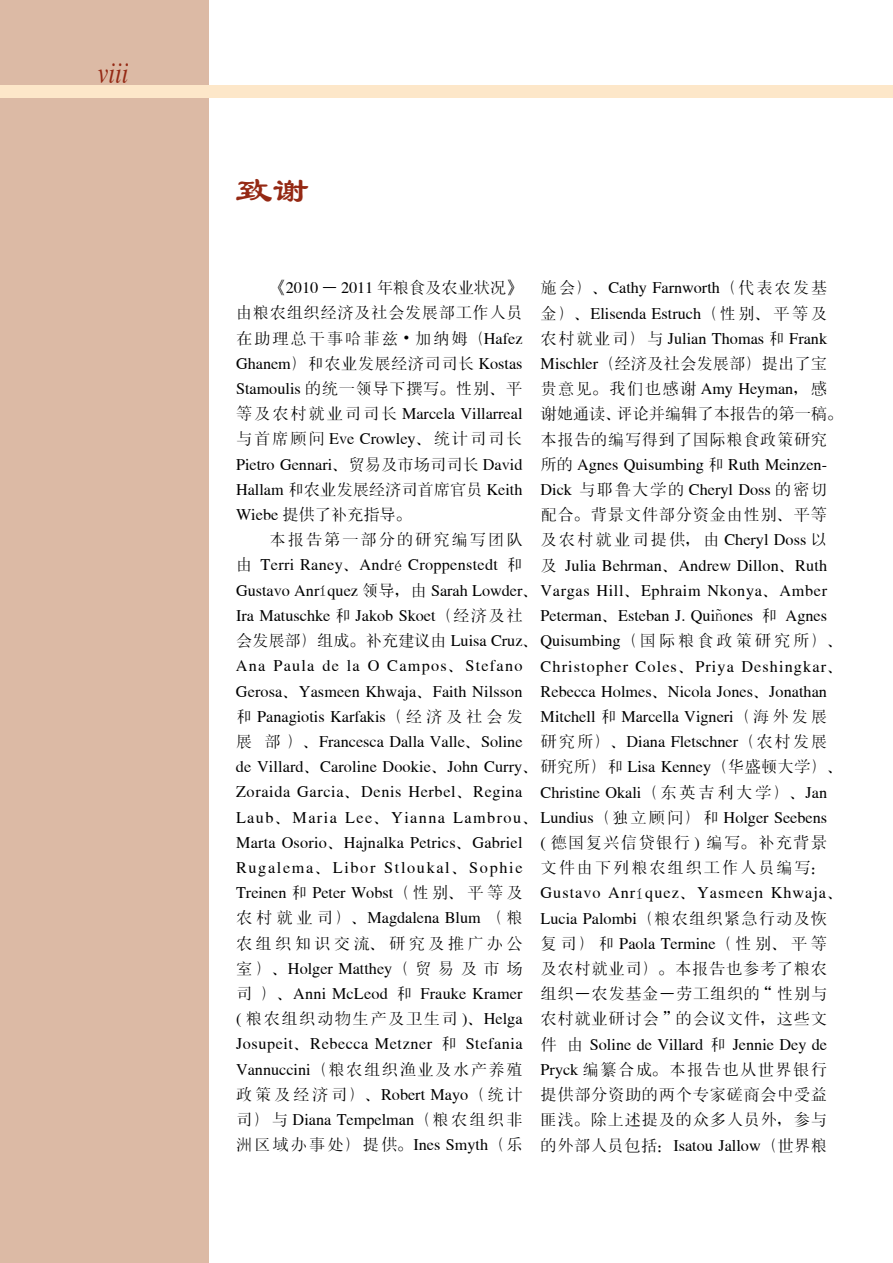
<style>
.page{position:relative;width:893px;height:1263px;background:#fff}
.page>*{position:absolute;margin:0;border:0;box-sizing:border-box;transform-origin:0 0}
.t1{font:36px "CT Li Shu SJ";color:#952914}
.t2{font:italic 30px "Times";color:#952914;scale:.8 1}
.t3{font:16.2px/25.2px "CT Song Ti SJ";letter-spacing:.01em;color:#000}
.t4{font:16.2px/25.2px "CT Song Ti SJ";letter-spacing:.045em;color:#000}
.s1{font-family:"Sim Sun"}
</style>
<div class="page">
<div style="left:0;top:0;width:208px;height:1263px;background:#dcbaa5"></div>
<div style="left:0;top:85px;width:893px;height:13px;background:#fde7c9"></div>
<h2 class="t2" style="left:98px;top:47px;width:40px">viii</h2>
<h1 class="t1" style="left:236px;top:173px;width:74px">致谢</h1>
<p class="t3" style="left:236px;top:275px;width:288px;text-align:justify;text-indent:34px">《2010 － 2011 年粮食及农业状况》由粮农组织经济及社会发展部工作人员在助理总干事哈菲兹 <span class="s1">•</span> 加纳姆（Hafez Ghanem）和农业发展经济司司长 Kostas Stamoulis 的统一领导下撰写。性别、平等及农村就业司司长 Marcela Villarreal与首席顾问 Eve Crowley、统计司司长Pietro Gennari、贸易及市场司司长 David Hallam 和农业发展经济司首席官员 Keith Wiebe 提供了补充指导。</p>
<p class="t3" style="left:236px;top:528px;width:609px;text-indent:34px">本报告第一部分的研究编写团队<br>由 Terri Raney、Andr<span class="s1">é</span> Croppenstedt 和<br>Gustavo Anr<span class="s1">í</span>quez 领导，由 Sarah Lowder、Vargas Hill、Ephraim Nkonya、Amber Ira Matuschke 和 Jakob Skoet（经济及社<br>会发展部）组成。补充建议由 Luisa Cruz、Quisumbing（国际粮食政策研究所）、Ana Paula de la O Campos、Stefano<br>Gerosa、Yasmeen Khwaja、Faith Nilsson<br>和 Panagiotis Karfakis（经济及社会发<br>展 部）、Francesca Dalla Valle、Soline<br>de Villard、Caroline Dookie、John Curry、研究所）和 Lisa Kenney（华盛顿大学）、Zoraida Garcia、Denis Herbel、Regina<br>Laub、Maria Lee、Yianna Lambrou、Lundius（独立顾问）和 Holger Seebens Marta Osorio、Hajnalka Petrics、Gabriel<br>Rugalema、Libor Stloukal、Sophie<br>Treinen 和 Peter Wobst（性别、平等及<br>农村就业司）、Magdalena Blum （粮<br>农组织知识交流、研究及推广办公<br>室）、Holger Matthey（贸易及市场<br>司）、Anni McLeod 和 Frauke Kramer<br>( 粮农组织动物生产及卫生司 )、Helga<br>Josupeit、Rebecca Metzner 和 Stefania<br>Vannuccini（粮农组织渔业及水产养殖<br>政策及经济司）、Robert Mayo（统计<br>司）与 Diana Tempelman（粮农组织非<br>洲区域办事处）提供。Ines Smyth（乐</p>
<p class="t3" style="left:541px;top:276px;width:304px">施会）、Cathy Farnworth（代表农发基金）、Elisenda Estruch（性别、平等及农村就业司）与 Julian Thomas 和 Frank<br>Mischler（经济及社会发展部）提出了宝贵意见。我们也感谢 Amy Heyman，感谢她通读、评论并编辑了本报告的第一稿。本报告的编写得到了国际粮食政策研究所的 Agnes Quisumbing 和 Ruth Meinzen-<br>Dick 与耶鲁大学的 Cheryl Doss 的密切配合。背景文件部分资金由性别、平等及农村就业司提供，由 Cheryl Doss 以及 Julia Behrman、Andrew Dillon、Ruth</p>
<p class="t3" style="left:541px;top:603px;width:288px">Peterman、Esteban J. Qui<span class="s1">ñ</span>ones 和 Agnes</p>
<p class="t3" style="left:541px;top:654px;width:304px">Christopher Coles、Priya Deshingkar、Rebecca Holmes、Nicola Jones、Jonathan Mitchell 和 Marcella Vigneri（海外发展研究所）、Diana Fletschner（农村发展</p>
<p class="t3" style="left:541px;top:780px;width:288px">Christine Okali（东英吉利大学）、Jan</p>
<p class="t4" style="left:541px;top:830px;width:304px">( 德国复兴信贷银行 ) 编写。补充背景文件由下列粮农组织工作人员编写：<br>Gustavo Anr<span class="s1">í</span>quez、Yasmeen Khwaja、<br>Lucia Palombi（粮农组织紧急行动及恢复司）和 Paola Termine（性别、平等及农村就业司）。本报告也参考了粮农组织－农发基金－劳工组织的“性别与农村就业研讨会”的会议文件，这些文件 由 Soline de Villard 和 Jennie Dey de<br>Pryck 编纂合成。本报告也从世界银行提供部分资助的两个专家磋商会中受益匪浅。除上述提及的众多人员外，参与的外部人员包括：Isatou Jallow（世界粮</p>
</div>
